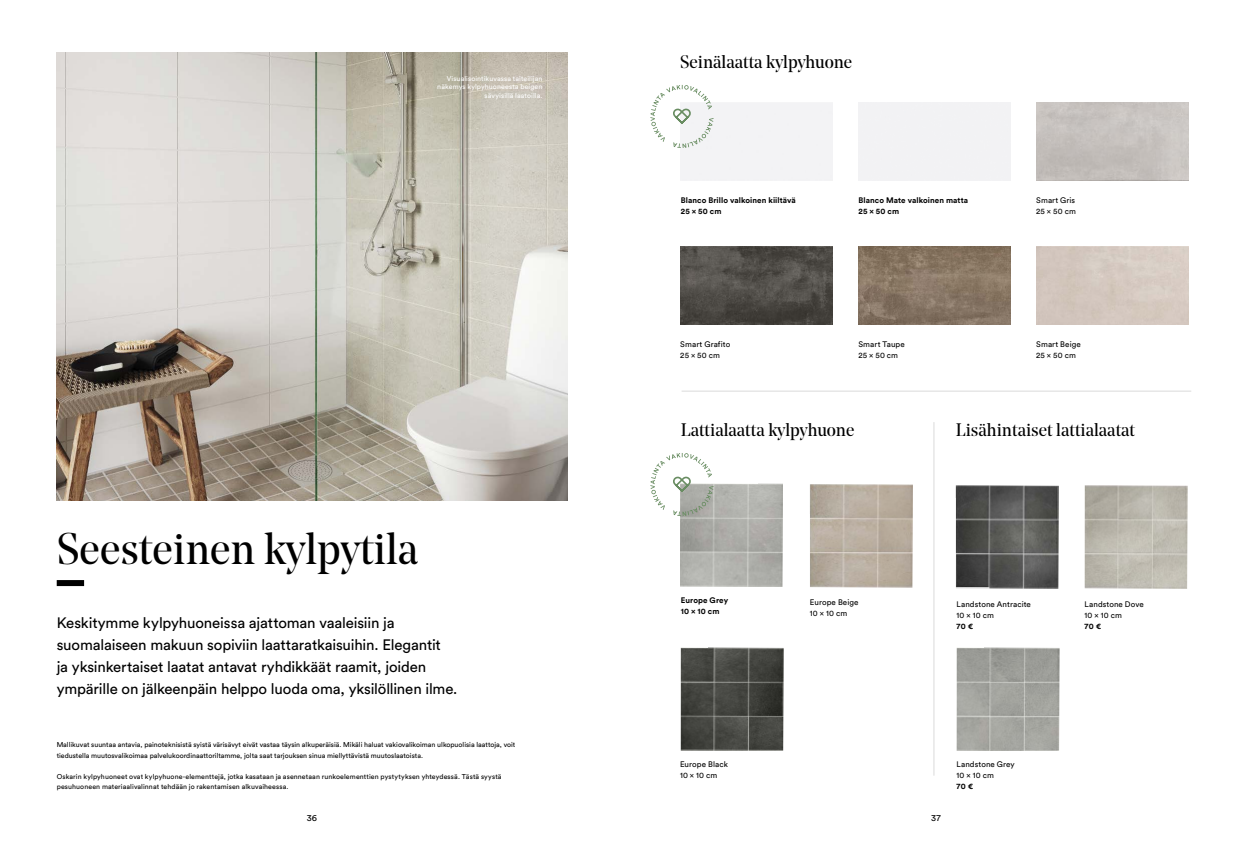
<style>
.page{position:relative;width:1248px;height:842px;background:#fff}
.page>*{position:absolute;margin:0;border:0;box-sizing:border-box;transform-origin:0 0}
.t1{font:44px "Noe Display";color:#000}
.t2{font:18px "Noe Display";color:#000}
.t3{font:15px/22px "Circular Pro";letter-spacing:-.01em;color:#000}
.t4{font:9px "Circular Pro";color:#000}
.t5{font:8px/11px "Circular Pro";letter-spacing:.01em;color:#000}
.t6{font:700 8px/11px "Circular Pro";letter-spacing:.01em;color:#000}
.t7{font:7px/11px "Circular Pro";color:#000}
.t8{font:7px/8.4px "Circular Pro";letter-spacing:.01em;color:#fff;text-align:right}
</style>
<div class="page">
<img style="left:57px;top:52px;width:510px;height:448px">
<div style="left:57px;top:580px;width:27px;height:6px;background:#000"></div>
<hr style="left:681px;top:391px;width:510px;height:1px;background:#dadada">
<hr style="left:933px;top:422px;width:1px;height:354px;background:#dadada">
<svg style="left:650px;top:85px;width:63px;height:63px"></svg>
<img style="left:680px;top:247px;width:152px;height:78px">
<img style="left:858px;top:247px;width:152px;height:78px">
<img style="left:680px;top:647px;width:103px;height:104px">
<img style="left:955px;top:485px;width:103px;height:104px">
<img style="left:810px;top:484px;width:102px;height:104px">
<img style="left:1084px;top:485px;width:103px;height:104px">
<img style="left:680px;top:483px;width:103px;height:104px">
<img style="left:956px;top:647px;width:103px;height:104px">
<svg style="left:650px;top:453px;width:63px;height:63px"></svg>
<p class="t8" style="left:437px;top:74px;width:107px">Visualisointikuvassa taiteilijan näkemys kylpyhuoneesta beigen sävyisillä laatoilla.</p>
<h1 class="t1" style="left:57px;top:521px;width:363px">Seesteinen kylpytila</h1>
<p class="t3" style="left:57px;top:611px;width:402px">Keskitymme kylpyhuoneissa ajattoman vaaleisiin ja suomalaiseen makuun sopiviin laattaratkaisuihin. Elegantit<br>ja yksinkertaiset laatat antavat ryhdikkäät raamit, joiden ympärille on jälkeenpäin helppo luoda oma, yksilöllinen ilme.</p>
<p class="t7" style="left:57px;top:738px;width:460px">Mallikuvat suuntaa antavia, painoteknisistä syistä värisävyt eivät vastaa täysin alkuperäisiä. Mikäli haluat vakiovalikoiman ulkopuolisia laattoja, voit tiedustella muutosvalikoimaa palvelukoordinaattoriltamme, jolta saat tarjouksen sinua miellyttävistä muutoslaatoista.</p>
<p class="t7" style="left:57px;top:771px;width:446px;line-height:10px">Oskarin kylpyhuoneet ovat kylpyhuone-elementtejä, jotka kasataan ja asennetaan runkoelementtien pystytyksen yhteydessä. Tästä syystä pesuhuoneen materiaalivalinnat tehdään jo rakentamisen alkuvaiheessa.</p>
<h2 class="t2" style="left:680px;top:51px;width:173px">Seinälaatta kylpyhuone</h2>
<p class="t6" style="left:680px;top:194px;width:116px">Blanco Brillo valkoinen kiiltävä<br>25 x 50 cm</p>
<p class="t5" style="left:1036px;top:194px;width:41px">Smart Gris<br>25 x 50 cm</p>
<p class="t6" style="left:858px;top:194px;width:111px">Blanco Mate valkoinen matta<br>25 x 50 cm</p>
<p class="t5" style="left:680px;top:338px;width:52px">Smart Grafito<br>25 x 50 cm</p>
<p class="t5" style="left:858px;top:338px;width:48px">Smart Taupe<br>25 x 50 cm</p>
<p class="t5" style="left:1036px;top:338px;width:46px">Smart Beige<br>25 x 50 cm</p>
<h2 class="t2" style="left:680px;top:419px;width:175px">Lattialaatta kylpyhuone</h2>
<h2 class="t2" style="left:955px;top:419px;width:181px">Lisähintaiset lattialaatat</h2>
<p class="t6" style="left:680px;top:594px;width:49px">Europe Grey<br>10 x 10 cm</p>
<p class="t5" style="left:680px;top:758px;width:49px">Europe Black<br>10 x 10 cm</p>
<p class="t5" style="left:809px;top:597px;width:50px">Europe Beige<br>10 x 10 cm</p>
<p class="t5" style="left:1084px;top:598px;width:61px">Landstone Dove<br>10 x 10 cm</p>
<p class="t6" style="left:1084px;top:620px;width:18px">70 €</p>
<p class="t5" style="left:956px;top:598px;width:76px">Landstone Antracite<br>10 x 10 cm</p>
<p class="t6" style="left:956px;top:620px;width:18px">70 €</p>
<p class="t5" style="left:956px;top:758px;width:60px">Landstone Grey<br>10 x 10 cm</p>
<p class="t6" style="left:956px;top:780px;width:18px">70 €</p>
<p class="t4" style="left:307px;top:812px;width:12px">36</p>
<p class="t4" style="left:931px;top:812px;width:11px">37</p>
</div>
